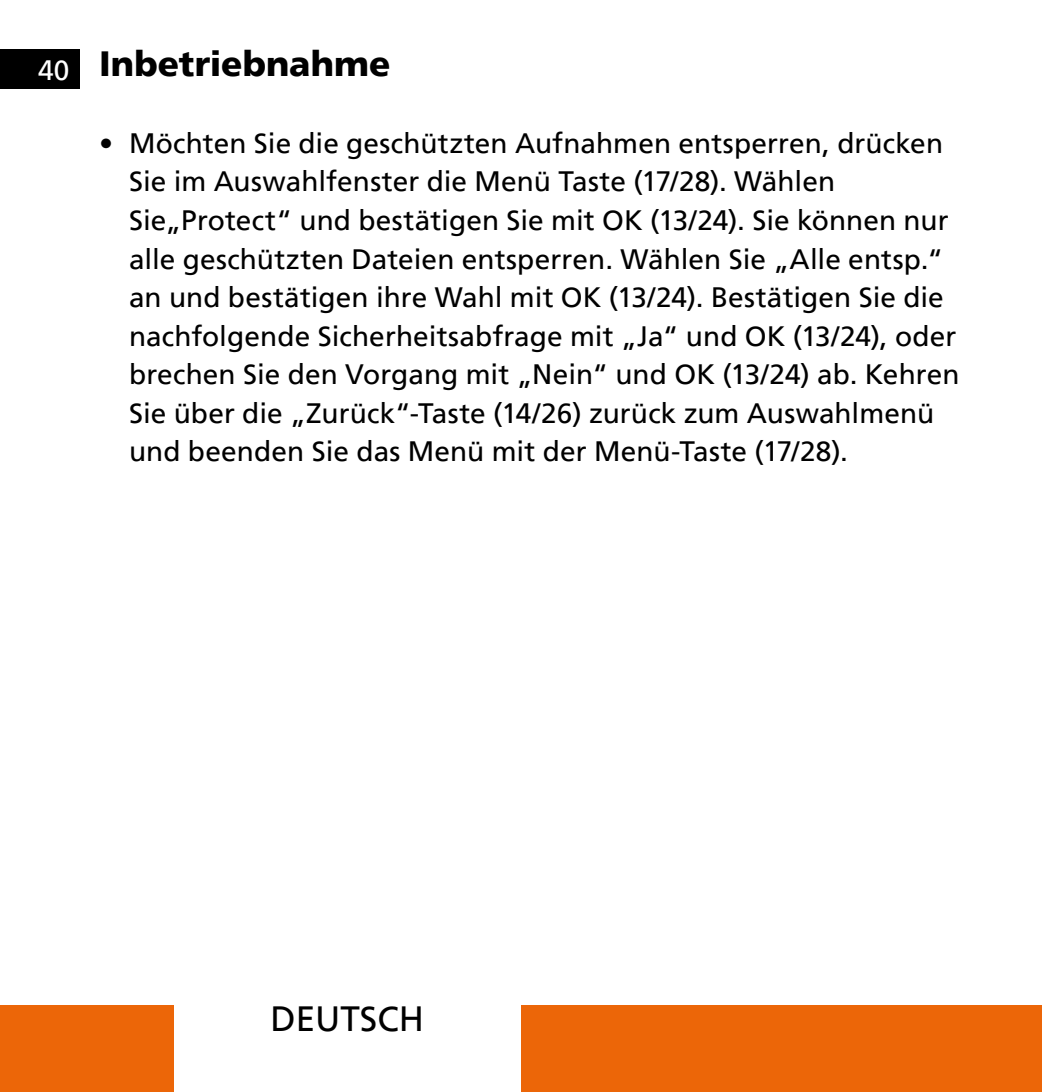
<style>
.page{position:relative;width:1042px;height:1092px;background:#fff}
.page>*{position:absolute;margin:0;border:0;box-sizing:border-box;transform-origin:0 0}
.t1{font:900 35px "Frutiger LT";color:#000}
.t2{font:35px "Frutiger LT";color:#000}
.t3{font:28px/38.5px "Frutiger LT";letter-spacing:.005em;color:#000}
</style>
<div class="page">
<div style="left:0;top:1005px;width:174px;height:86px;background:#ec6608"></div>
<div style="left:521px;top:1005px;width:521px;height:86px;background:#ec6608"></div>
<div style="left:0;top:50px;width:79px;height:39px;background:#000"></div>
<p class="t1" style="left:38px;top:42px;width:353px"><sub>40</sub> Inbetriebnahme</p>
<p class="t3" style="left:129px;top:124px;width:832px;text-indent:-30px">• Möchten Sie die geschützten Aufnahmen entsperren, drücken Sie im Auswahlfenster die Menü Taste (17/28). Wählen Sie„Protect“ und bestätigen Sie mit OK (13/24). Sie können nur alle geschützten Dateien entsperren. Wählen Sie „Alle entsp.“ an und bestätigen ihre Wahl mit OK (13/24). Bestätigen Sie die nachfolgende Sicherheitsabfrage mit „Ja“ und OK (13/24), oder brechen Sie den Vorgang mit „Nein“ und OK (13/24) ab. Kehren Sie über die „Zurück“-Taste (14/26) zurück zum Auswahlmenü und beenden Sie das Menü mit der Menü-Taste (17/28).</p>
<p class="t2" style="left:270px;top:998px;width:155px">DEUTSCH</p>
</div>
